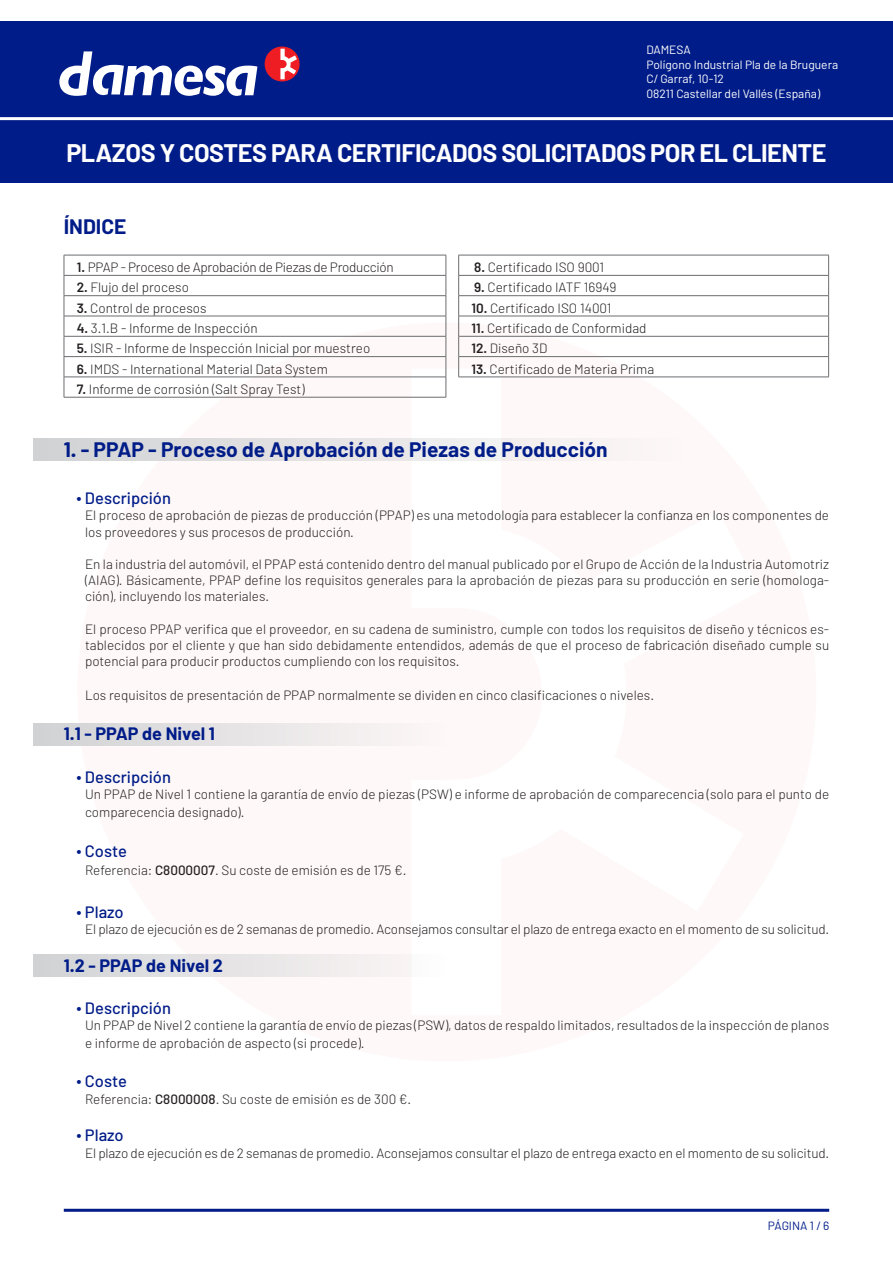
<style>
.page{position:relative;width:893px;height:1263px;background:#fff}
.page>*{position:absolute;margin:0;border:0;box-sizing:border-box;transform-origin:0 0}
.t1{font:700 25.5px "Barlow";letter-spacing:-.02em;color:#fff}
.t2{font:700 21px "Barlow";color:#001c88}
.t3{font:700 18px "Barlow";color:#001c88}
.t4{font:500 16.5px "Barlow";color:#001c88}
.t5{font:300 13.5px/16.2px "Barlow";color:#231f20}
.t6{font:300 13.5px "Barlow";letter-spacing:-.02em;color:#231f20}
.t7{font:12px "Barlow";color:#fff}
.t8{font:12px "Barlow";color:#001c88}
.s1{font-weight:600}
.s2{font-weight:500}
</style>
<div class="page">
<svg style="left:77px;top:322px;width:739px;height:633px"></svg>
<div style="left:0;top:21px;width:893px;height:161px;background:#001c88"></div>
<svg style="left:59px;top:46px;width:241px;height:50px"></svg>
<hr style="left:0;top:117px;width:893px;height:3px;background:#fff">
<hr style="left:64px;top:1209px;width:765px;height:3px;background:#001c88">
<hr style="left:64px;top:255px;width:382px;height:1px;background:#6c6d70">
<hr style="left:64px;top:275px;width:382px;height:1px;background:#6c6d70">
<hr style="left:64px;top:295px;width:382px;height:1px;background:#6c6d70">
<hr style="left:64px;top:316px;width:382px;height:1px;background:#6c6d70">
<hr style="left:64px;top:336px;width:382px;height:1px;background:#6c6d70">
<hr style="left:64px;top:356px;width:382px;height:1px;background:#6c6d70">
<hr style="left:64px;top:377px;width:382px;height:1px;background:#6c6d70">
<svg style="left:64px;top:255px;width:1px;height:142px"></svg>
<svg style="left:446px;top:255px;width:1px;height:142px"></svg>
<hr style="left:64px;top:397px;width:382px;height:1px;background:#6c6d70">
<hr style="left:458px;top:255px;width:371px;height:1px;background:#6c6d70">
<hr style="left:458px;top:275px;width:371px;height:1px;background:#6c6d70">
<hr style="left:458px;top:295px;width:371px;height:1px;background:#6c6d70">
<hr style="left:458px;top:316px;width:371px;height:1px;background:#6c6d70">
<hr style="left:458px;top:336px;width:371px;height:1px;background:#6c6d70">
<hr style="left:458px;top:356px;width:371px;height:1px;background:#6c6d70">
<svg style="left:458px;top:255px;width:1px;height:122px"></svg>
<svg style="left:828px;top:255px;width:1px;height:122px"></svg>
<hr style="left:458px;top:377px;width:371px;height:1px;background:#6c6d70">
<div style="left:33px;top:723px;width:413px;height:22px;background:linear-gradient(to right,#d1d2d4,#fdf7f7)"></div>
<div style="left:33px;top:439px;width:648px;height:22px;background:linear-gradient(to right,#d1d2d4,#fdf8f8)"></div>
<div style="left:33px;top:955px;width:413px;height:22px;background:linear-gradient(to right,#d1d2d4,#fdf9f9)"></div>
<p class="t7" style="left:646px;top:43px;width:46px">DAMESA</p>
<p class="t7" style="left:646px;top:57px;width:193px">Polígono Industrial Pla de la Bruguera</p>
<p class="t7" style="left:646px;top:71px;width:79px">C/ Garraf, 10-12</p>
<p class="t7" style="left:646px;top:86px;width:175px">08211 Castellar del Vallés (España)</p>
<p class="t1" style="left:66px;top:137px;width:762px">PLAZOS Y COSTES PARA CERTIFICADOS SOLICITADOS POR EL CLIENTE</p>
<p class="t2" style="left:64px;top:213px;width:64px">ÍNDICE</p>
<p class="t6" style="left:77px;top:259px;width:319px"><span class="s1">1.</span> PPAP - Proceso de Aprobación de Piezas de Producción</p>
<p class="t5" style="left:474px;top:259px;width:131px"><span class="s1">8.</span> Certificado ISO 9001</p>
<p class="t5" style="left:77px;top:279px;width:114px"><span class="s1">2.</span> Flujo del proceso</p>
<p class="t5" style="left:474px;top:279px;width:144px"><span class="s1">9.</span> Certificado IATF 16949</p>
<p class="t5" style="left:77px;top:299px;width:131px"><span class="s1">3.</span> Control de procesos</p>
<p class="t5" style="left:471px;top:299px;width:141px"><span class="s1">10.</span> Certificado ISO 14001</p>
<p class="t5" style="left:77px;top:320px;width:182px"><span class="s1">4.</span> 3.1.B - Informe de Inspección</p>
<p class="t5" style="left:471px;top:320px;width:176px"><span class="s1">11.</span> Certificado de Conformidad</p>
<p class="t5" style="left:77px;top:340px;width:295px"><span class="s1">5.</span> ISIR - Informe de Inspección Inicial por muestreo</p>
<p class="t5" style="left:471px;top:340px;width:78px"><span class="s1">12.</span> Diseño 3D</p>
<p class="t5" style="left:77px;top:360px;width:253px"><span class="s1">6.</span> IMDS - International Material Data System</p>
<p class="t5" style="left:471px;top:360px;width:184px"><span class="s1">13.</span> Certificado de Materia Prima</p>
<p class="t5" style="left:77px;top:380px;width:229px"><span class="s1">7.</span> Informe de corrosión (Salt Spray Test)</p>
<p class="t2" style="left:64px;top:437px;width:545px">1. - PPAP - Proceso de Aprobación de Piezas de Producción</p>
<p class="t4" style="left:77px;top:488px;width:96px">∙ Descripción</p>
<p class="t5" style="left:85px;top:507px;width:746px">El proceso de aprobación de piezas de producción (PPAP) es una metodología para establecer la confianza en los componentes de los proveedores y sus procesos de producción.</p>
<p class="t5" style="left:85px;top:556px;width:746px;text-align:justify">En la industria del automóvil, el PPAP está contenido dentro del manual publicado por el Grupo de Acción de la Industria Automotriz (AIAG). Básicamente, PPAP define los requisitos generales para la aprobación de piezas para su producción en serie (homologa&shy;ción), incluyendo los materiales.</p>
<p class="t5" style="left:85px;top:620px;width:746px;text-align:justify">El proceso PPAP verifica que el proveedor, en su cadena de suministro, cumple con todos los requisitos de diseño y técnicos es&shy;tablecidos por el cliente y que han sido debidamente entendidos, además de que el proceso de fabricación diseñado cumple su potencial para producir productos cumpliendo con los requisitos.</p>
<p class="t5" style="left:85px;top:687px;width:570px">Los requisitos de presentación de PPAP normalmente se dividen en cinco clasificaciones o niveles.</p>
<p class="t3" style="left:64px;top:722px;width:153px">1.1 - PPAP de Nivel 1</p>
<p class="t4" style="left:77px;top:767px;width:96px">∙ Descripción</p>
<p class="t5" style="left:85px;top:785px;width:746px;line-height:18px">Un PPAP de Nivel 1 contiene la garantía de envío de piezas (PSW) e informe de aprobación de comparecencia (solo para el punto de comparecencia designado).</p>
<p class="t4" style="left:77px;top:841px;width:52px">∙ Coste</p>
<p class="t5" style="left:85px;top:862px;width:323px">Referencia: <span class="s2">C8000007</span>. Su coste de emisión es de 175 €.</p>
<p class="t4" style="left:77px;top:902px;width:49px">∙ Plazo</p>
<p class="t5" style="left:85px;top:921px;width:746px">El plazo de ejecución es de 2 semanas de promedio. Aconsejamos consultar el plazo de entrega exacto en el momento de su solicitud.</p>
<p class="t3" style="left:64px;top:954px;width:161px">1.2 - PPAP de Nivel 2</p>
<p class="t4" style="left:77px;top:997px;width:96px">∙ Descripción</p>
<p class="t5" style="left:85px;top:1015px;width:746px;line-height:18px">Un PPAP de Nivel 2 contiene la garantía de envío de piezas (PSW), datos de respaldo limitados, resultados de la inspección de planos e informe de aprobación de aspecto (si procede).</p>
<p class="t4" style="left:77px;top:1071px;width:52px">∙ Coste</p>
<p class="t5" style="left:85px;top:1090px;width:328px">Referencia: <span class="s2">C8000008</span>. Su coste de emisión es de 300 €.</p>
<p class="t4" style="left:77px;top:1125px;width:49px">∙ Plazo</p>
<p class="t5" style="left:85px;top:1144px;width:746px">El plazo de ejecución es de 2 semanas de promedio. Aconsejamos consultar el plazo de entrega exacto en el momento de su solicitud.</p>
<p class="t8" style="left:768px;top:1218px;width:63px">PÁGINA 1 / 6</p>
</div>
